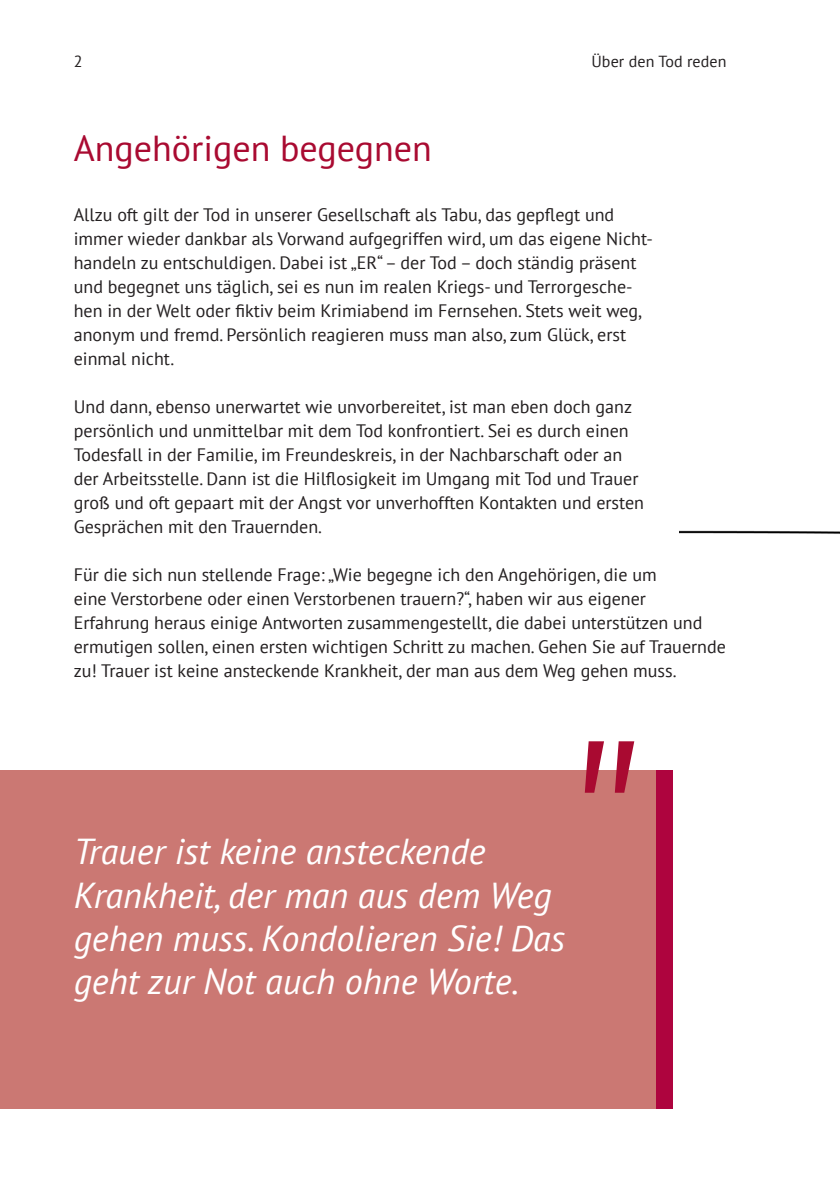
<style>
.page{position:relative;width:840px;height:1191px;background:#fff}
.page>*{position:absolute;margin:0;border:0;box-sizing:border-box;transform-origin:0 0}
.t1{font:214px "Agency FB";color:#a90a31}
.t2{font:italic 36px/43.2px "PT Sans";color:#fff}
.t3{font:36px "PT Sans";color:#a90a31}
.t4{font:18px/24px "PT Sans";color:#231f20}
.t5{font:16px "PT Sans";letter-spacing:.005em;color:#231f20}
</style>
<div class="page">
<div style="left:0;top:770px;width:672px;height:338px;background:#cb7873"></div>
<img style="left:679px;top:530px;width:160px;height:4px">
<div style="left:655px;top:770px;width:17px;height:338px;background:#ae043e"></div>
<p class="t5" style="left:74px;top:51px;width:10px">2</p>
<p class="t5" style="left:591px;top:51px;width:136px">Über den Tod reden</p>
<h2 class="t3" style="left:74px;top:126px;width:359px">Angehörigen begegnen</h2>
<p class="t4" style="left:74px;top:202px;width:580px">Allzu oft gilt der Tod in unserer Gesellschaft als Tabu, das gepflegt und immer wieder dankbar als Vorwand aufgegriffen wird, um das eigene Nicht&shy;handeln zu entschuldigen. Dabei ist „ER“ – der Tod – doch ständig präsent und begegnet uns täglich, sei es nun im realen Kriegs- und Terrorgesche&shy;hen in der Welt oder fiktiv beim Krimiabend im Fernsehen. Stets weit weg, anonym und fremd. Persönlich reagieren muss man also, zum Glück, erst einmal nicht.</p>
<p class="t4" style="left:74px;top:394px;width:571px">Und dann, ebenso unerwartet wie unvorbereitet, ist man eben doch ganz persönlich und unmittelbar mit dem Tod konfrontiert. Sei es durch einen Todesfall in der Familie, im Freundeskreis, in der Nachbarschaft oder an der Arbeitsstelle. Dann ist die Hilflosigkeit im Umgang mit Tod und Trauer groß und oft gepaart mit der Angst vor unverhofften Kontakten und ersten Gesprächen mit den Trauernden.</p>
<p class="t4" style="left:74px;top:562px;width:653px">Für die sich nun stellende Frage: „Wie begegne ich den Angehörigen, die um<br>eine Verstorbene oder einen Verstorbenen trauern?“, haben wir aus eigener Erfahrung heraus einige Antworten zusammengestellt, die dabei unterstützen und ermutigen sollen, einen ersten wichtigen Schritt zu machen. Gehen Sie auf Trauernde zu! Trauer ist keine ansteckende Krankheit, der man aus dem Weg gehen muss.</p>
<h2 class="t2" style="left:74px;top:829px;width:492px">Trauer ist keine ansteckende<br>Krankheit, der man aus dem Weg gehen muss. Kondolieren Sie! Das geht zur Not auch ohne Worte.</h2>
<h1 class="t1" style="left:575px;top:694px;width:67px">”</h1>
</div>
